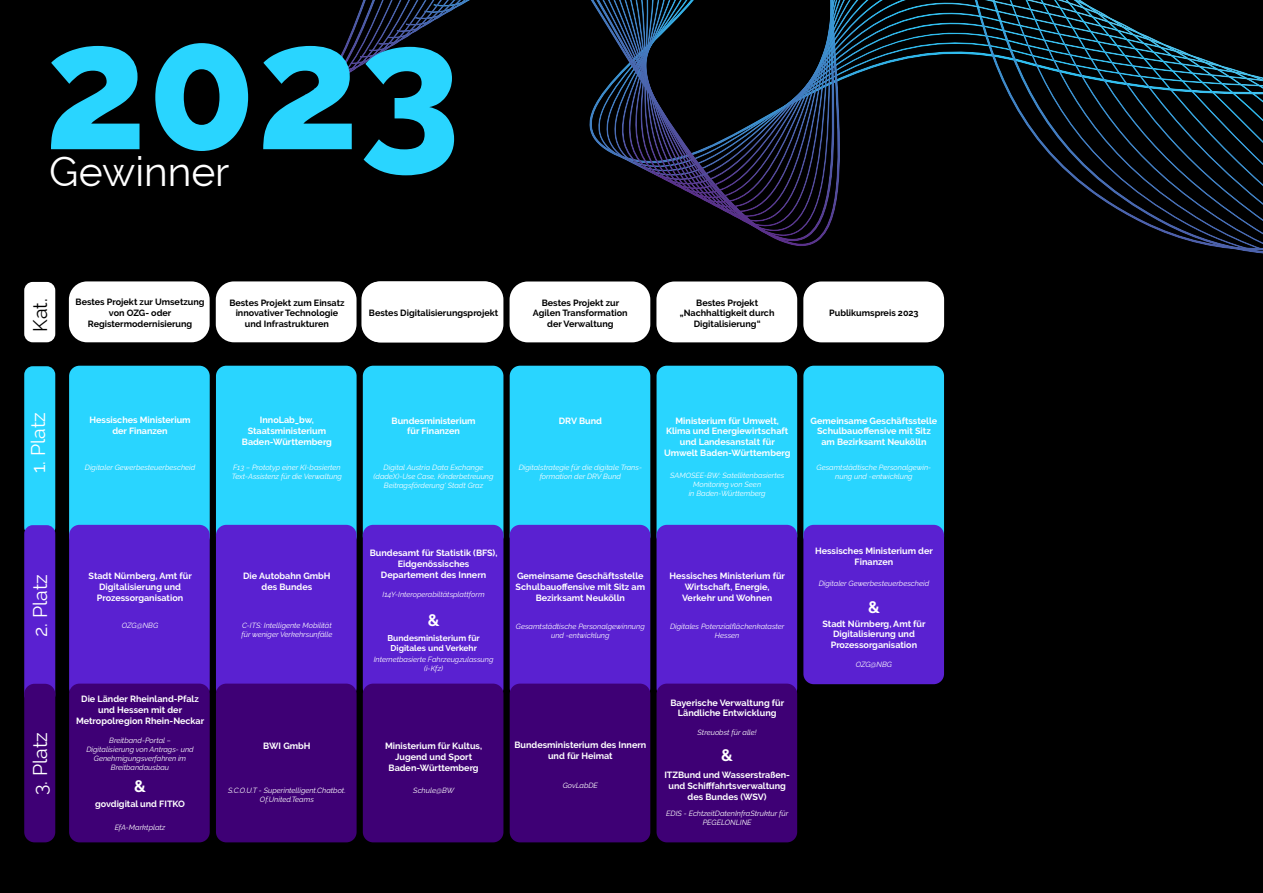
<style>
.page{position:relative;width:1263px;height:893px;background:#000}
.page>*{position:absolute;margin:0;border:0;box-sizing:border-box;transform-origin:0 0}
.t1{font:800 177.75px "Raleway";color:#29d5ff}
.t2{font:40.8px "Raleway";color:#fff}
.t3{font:19.5px "Raleway";color:#fff}
.t4{font:19.5px "Raleway";color:#000}
.t5{font:700 16.5px "Raleway";color:#fff}
.t6{font:700 9px/10.8px "Raleway";color:#fff;text-align:center}
.t7{font:700 9px/10.8px "Raleway";color:#000;text-align:center}
.t8{font:700 8.4px/10.1px "Raleway";color:#fff;text-align:center}
.t9{font:italic 7.5px/9px "Raleway";color:#fff;text-align:center}
</style>
<div class="page">
<div style="left:69px;top:281px;width:141px;height:61px;background:#fff;border-radius:18px"></div>
<div style="left:216px;top:281px;width:140px;height:61px;background:#fff;border-radius:18px"></div>
<div style="left:363px;top:281px;width:140px;height:61px;background:#fff;border-radius:18px"></div>
<div style="left:510px;top:281px;width:140px;height:61px;background:#fff;border-radius:18px"></div>
<div style="left:656px;top:281px;width:141px;height:61px;background:#fff;border-radius:18px"></div>
<div style="left:803px;top:281px;width:141px;height:61px;background:#fff;border-radius:18px"></div>
<div style="left:69px;top:366px;width:141px;height:180px;background:#29d5ff;border-radius:10px"></div>
<div style="left:69px;top:525px;width:141px;height:173px;background:#5a21d1;border-radius:10px"></div>
<div style="left:69px;top:684px;width:141px;height:158px;background:#3e0075;border-radius:10px"></div>
<div style="left:216px;top:366px;width:141px;height:180px;background:#29d5ff;border-radius:10px"></div>
<div style="left:216px;top:525px;width:141px;height:173px;background:#5a21d1;border-radius:10px"></div>
<div style="left:216px;top:684px;width:141px;height:158px;background:#3e0075;border-radius:10px"></div>
<div style="left:363px;top:366px;width:140px;height:180px;background:#29d5ff;border-radius:10px"></div>
<div style="left:363px;top:525px;width:140px;height:173px;background:#5a21d1;border-radius:10px"></div>
<div style="left:363px;top:684px;width:140px;height:158px;background:#3e0075;border-radius:10px"></div>
<div style="left:510px;top:366px;width:140px;height:180px;background:#29d5ff;border-radius:10px"></div>
<div style="left:510px;top:525px;width:140px;height:173px;background:#5a21d1;border-radius:10px"></div>
<div style="left:510px;top:684px;width:140px;height:158px;background:#3e0075;border-radius:10px"></div>
<div style="left:656px;top:366px;width:141px;height:180px;background:#29d5ff;border-radius:10px"></div>
<div style="left:656px;top:525px;width:141px;height:173px;background:#5a21d1;border-radius:10px"></div>
<div style="left:656px;top:684px;width:141px;height:158px;background:#3e0075;border-radius:10px"></div>
<div style="left:803px;top:366px;width:141px;height:180px;background:#29d5ff;border-radius:10px"></div>
<div style="left:803px;top:525px;width:141px;height:159px;background:#5a21d1;border-radius:10px"></div>
<svg style="left:323px;top:0;width:940px;height:251px"></svg>
<svg style="left:387px;top:0;width:876px;height:214px"></svg>
<div style="left:24px;top:366px;width:31px;height:170px;background:#29d5ff;border-radius:9px"></div>
<div style="left:24px;top:282px;width:31px;height:60px;background:#fff;border-radius:9px"></div>
<div style="left:24px;top:525px;width:31px;height:178px;background:#5a21d1;border-radius:9px"></div>
<div style="left:24px;top:684px;width:31px;height:158px;background:#3e0075;border-radius:10px"></div>
<h1 class="t1" style="left:44px;top:19px;width:418px">2023</h1>
<h2 class="t2" style="left:49px;top:156px;width:182px">Gewinner</h2>
<h3 class="t4" style="left:33px;top:332px;width:35px;rotate:-90deg">Kat.</h3>
<p class="t7" style="left:76px;top:297px;width:131px">Bestes Projekt zur Umsetzung von OZG- oder<br>Registermodernisierung</p>
<p class="t7" style="left:229px;top:297px;width:117px">Bestes Projekt zum Einsatz innovativer Technologie und Infrastrukturen</p>
<p class="t7" style="left:369px;top:308px;width:131px">Bestes Digitalisierungsprojekt</p>
<p class="t7" style="left:533px;top:297px;width:96px">Bestes Projekt zur<br>Agilen Transformation der Verwaltung</p>
<p class="t7" style="left:680px;top:297px;width:96px">Bestes Projekt „Nachhaltigkeit durch<br>Digitalisierung“</p>
<p class="t7" style="left:829px;top:308px;width:91px">Publikumspreis 2023</p>
<h3 class="t3" style="left:31px;top:473px;width:62px;rotate:-90deg">1. Platz</h3>
<h3 class="t3" style="left:33px;top:637px;width:64px;rotate:-90deg">2. Platz</h3>
<h3 class="t3" style="left:33px;top:795px;width:64px;rotate:-90deg">3. Platz</h3>
<p class="t6" style="left:90px;top:415px;width:103px">Hessisches Ministerium der Finanzen</p>
<p class="t6" style="left:242px;top:415px;width:92px">InnoLab_bw,<br>Staatsministerium<br>Baden-Württemberg</p>
<p class="t6" style="left:392px;top:415px;width:86px">Bundesministerium für Finanzen</p>
<p class="t6" style="left:559px;top:415px;width:45px">DRV Bund</p>
<p class="t6" style="left:664px;top:415px;width:128px">Ministerium für Umwelt,<br>Klima und Energiewirtschaft und Landesanstalt für<br>Umwelt Baden-Württemberg</p>
<p class="t6" style="left:811px;top:415px;width:128px">Gemeinsame Geschäftsstelle<br>Schulbauoffensive mit Sitz am Bezirksamt Neukölln</p>
<p class="t9" style="left:85px;top:463px;width:112px">Digitaler Gewerbesteuerbescheid</p>
<p class="t9" style="left:232px;top:463px;width:112px;text-align:left">F13 – Prototyp einer KI-basierten<br>Text-Assistenz für die Verwaltung</p>
<p class="t9" style="left:374px;top:463px;width:121px">Digital Austria Data Exchange (dadeX)-Use Case, Kinderbetreuung<br>Beitragsförderung‘ Stadt Graz</p>
<p class="t9" style="left:519px;top:463px;width:125px">Digitalstrategie für die digitale Trans&shy;formation der DRV Bund</p>
<p class="t9" style="left:670px;top:471px;width:115px">SAMOSEE-BW: Satellitenbasiertes<br>Monitoring von Seen<br>in Baden-Württemberg</p>
<p class="t9" style="left:816px;top:463px;width:116px">Gesamtstädtische Personalgewin&shy;nung und -entwicklung</p>
<p class="t6" style="left:89px;top:571px;width:105px">Stadt Nürnberg, Amt für<br>Digitalisierung und<br>Prozessorganisation</p>
<p class="t9" style="left:122px;top:621px;width:38px">OZG@NBG</p>
<p class="t6" style="left:243px;top:571px;width:89px">Die Autobahn GmbH des Bundes</p>
<p class="t9" style="left:241px;top:621px;width:93px;text-align:left">C-ITS: Intelligente Mobilität für weniger Verkehrsunfälle</p>
<p class="t6" style="left:370px;top:548px;width:129px">Bundesamt für Statistik (BFS),<br>Eidgenössisches<br>Departement des Innern</p>
<p class="t9" style="left:383px;top:590px;width:104px">I14Y-Interoperabiltätsplattform</p>
<h3 class="t5" style="left:428px;top:611px;width:13px">&amp;</h3>
<p class="t8" style="left:388px;top:633px;width:94px">Bundesministerium für<br>Digitales und Verkehr</p>
<p class="t6" style="left:516px;top:571px;width:131px">Gemeinsame Geschäftsstelle<br>Schulbauoffensive mit Sitz am<br>Bezirksamt Neukölln</p>
<p class="t9" style="left:516px;top:622px;width:130px">Gesamtstädtische Personalgewinnung und -entwicklung</p>
<p class="t6" style="left:669px;top:570px;width:117px">Hessisches Ministerium für<br>Wirtschaft, Energie,<br>Verkehr und Wohnen</p>
<p class="t9" style="left:670px;top:622px;width:116px">Digitales Potenzialflächenkataster<br>Hessen</p>
<p class="t6" style="left:815px;top:545px;width:119px">Hessisches Ministerium der<br>Finanzen</p>
<p class="t9" style="left:819px;top:578px;width:112px">Digitaler Gewerbesteuerbescheid</p>
<h3 class="t5" style="left:868px;top:598px;width:13px">&amp;</h3>
<p class="t6" style="left:822px;top:618px;width:105px">Stadt Nürnberg, Amt für<br>Digitalisierung und<br>Prozessorganisation</p>
<p class="t9" style="left:374px;top:655px;width:121px">Internetbasierte Fahrzeugzulassung (i-Kfz)</p>
<p class="t9" style="left:856px;top:660px;width:38px">OZG@NBG</p>
<p class="t6" style="left:76px;top:694px;width:130px">Die Länder Rheinland-Pfalz und Hessen mit der<br>Metropolregion Rhein-Neckar</p>
<p class="t6" style="left:670px;top:697px;width:115px">Bayerische Verwaltung für<br>Ländliche Entwicklung</p>
<p class="t9" style="left:86px;top:736px;width:109px">Breitband-Portal –<br>Digitalisierung von Antrags- und<br>Genehmigungsverfahren im<br>Breitbandausbau</p>
<h3 class="t5" style="left:134px;top:777px;width:13px">&amp;</h3>
<p class="t6" style="left:95px;top:799px;width:91px">govdigital und FITKO</p>
<p class="t9" style="left:115px;top:823px;width:52px">EfA-Marktplatz</p>
<p class="t6" style="left:263px;top:740px;width:49px">BWI GmbH</p>
<p class="t9" style="left:228px;top:786px;width:119px">S.C.O.U.T - Superintelligent.Chatbot.<br>Of.United.Teams</p>
<p class="t6" style="left:385px;top:740px;width:99px">Ministerium für Kultus,<br>Jugend und Sport<br>Baden-Württemberg</p>
<p class="t9" style="left:413px;top:785px;width:42px">Schule@BW</p>
<p class="t6" style="left:514px;top:739px;width:133px">Bundesministerium des Innern und für Heimat</p>
<p class="t9" style="left:563px;top:781px;width:37px">GovLabDE</p>
<p class="t9" style="left:698px;top:728px;width:61px">Streuobst für alle!</p>
<h3 class="t5" style="left:721px;top:746px;width:13px">&amp;</h3>
<p class="t6" style="left:664px;top:770px;width:127px">ITZBund und Wasserstraßen&shy;und Schifffahrtsverwaltung des Bundes (WSV)</p>
<p class="t9" style="left:666px;top:809px;width:123px">EDIS - EchtzeitDatenInfraStruktur für<br>PEGELONLINE</p>
</div>
